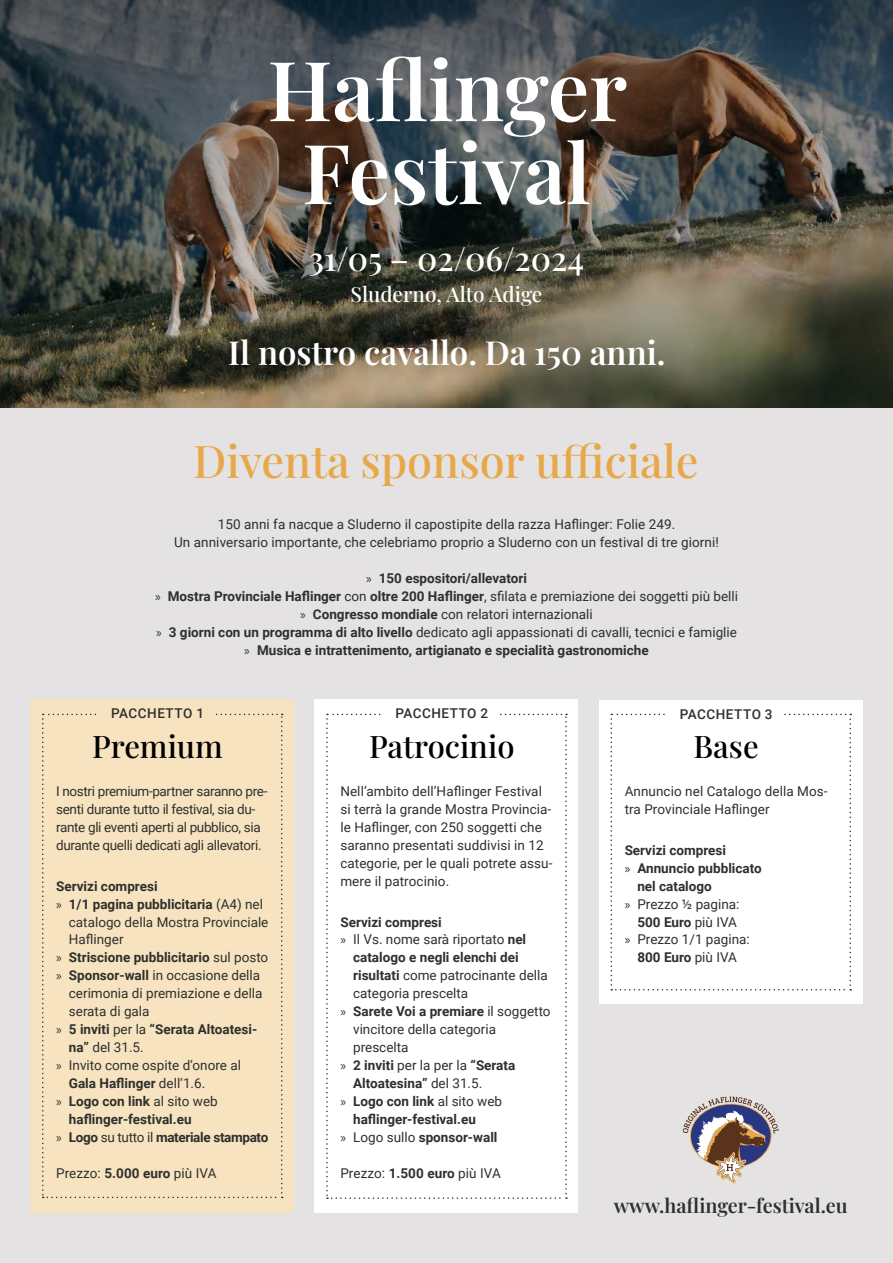
<style>
.page{position:relative;width:893px;height:1263px;background:#fff}
.page>*{position:absolute;margin:0;border:0;box-sizing:border-box;transform-origin:0 0}
.t1{font:600 82.95px/82.9px "Playfair Display";color:#fff;text-align:center}
.t2{font:500 45px "Playfair Display";color:#e8a84a}
.t3{font:600 33px "Playfair Display";color:#fff}
.t4{font:500 33px "Playfair Display";color:#fff}
.t5{font:500 31.05px "Playfair Display";color:#000}
.t6{font:500 20.85px "Playfair Display";color:#fff}
.t7{font:600 19.8px "Playfair Display";color:#2d302c}
.t8{font:700 13.5px/18px "Roboto";color:#2d302c;text-align:center}
.t9{font:13.5px/18px "Roboto";color:#2d302c}
.t10{font:13.5px/18px "Roboto";letter-spacing:-.025em;color:#2d302c}
.t11{font:700 13.5px "Roboto";letter-spacing:-.025em;color:#2d302c}
.t12{font:500 13.5px "Roboto";letter-spacing:.04em;color:#2d302c}
.s1{font-family:"Myriad Pro";font-weight:400}
.s2{font-weight:400}
.s3{font-family:"Myriad Pro"}
.s4{font-weight:700}
</style>
<div class="page">
<div style="left:0;top:408px;width:893px;height:855px;background:#e4e2e2"></div>
<div style="left:315px;top:699px;width:263px;height:514px;background:#fff"></div>
<svg style="left:326px;top:714px;width:241px;height:485px"></svg>
<div style="left:382px;top:708px;width:115px;height:14px;background:#fff"></div>
<div style="left:31px;top:699px;width:263px;height:514px;background:#f8e3c1"></div>
<svg style="left:42px;top:714px;width:241px;height:484px"></svg>
<div style="left:98px;top:708px;width:115px;height:14px;background:#f8e3c1"></div>
<svg style="left:683px;top:1096px;width:96px;height:87px"></svg>
<div style="left:599px;top:699px;width:263px;height:304px;background:#fff"></div>
<svg style="left:610px;top:714px;width:241px;height:276px"></svg>
<div style="left:666px;top:708px;width:115px;height:14px;background:#fff"></div>
<img style="left:0;top:0;width:893px;height:408px">
<h1 class="t1" style="left:267px;top:42px;width:361px">Haflinger<br>Festival</h1>
<h3 class="t4" style="left:309px;top:233px;width:277px">31/05 – 02/06/2024</h3>
<h3 class="t6" style="left:350px;top:278px;width:193px">Sluderno, Alto Adige</h3>
<h3 class="t3" style="left:228px;top:326px;width:439px">Il nostro cavallo. Da 150 anni.</h3>
<h2 class="t2" style="left:193px;top:426px;width:507px">Diventa sponsor ufficiale</h2>
<p class="t9" style="left:174px;top:514px;width:546px;text-align:center">150 anni fa nacque a Sluderno il capostipite della razza Haflinger: Folie 249.<br>Un anniversario importante, che celebriamo proprio a Sluderno con un festival di tre giorni!</p>
<p class="t8" style="left:155px;top:568px;width:584px"><span class="s1">»</span> 150 espositori/allevatori<br><span class="s1">»</span> Mostra Provinciale Haflinger <span class="s2">con</span> oltre 200 Haflinger<span class="s2">, sfilata e premiazione dei soggetti più belli </span><span class="s1">»</span> Congresso mondiale <span class="s2">con relatori internazionali<br></span><span class="s1">»</span> 3 giorni con un programma di alto livello <span class="s2">dedicato agli appassionati di cavalli, tecnici e famiglie </span><span class="s1">»</span> Musica e intrattenimento, artigianato e specialità gastronomiche</p>
<p class="t12" style="left:111px;top:704px;width:94px">PACCHETTO 1</p>
<h3 class="t5" style="left:92px;top:722px;width:132px">Premium</h3>
<p class="t10" style="left:56px;top:782px;width:213px">I nostri premium-partner saranno pre&shy;senti durante tutto il festival, sia du&shy;rante gli eventi aperti al pubblico, sia durante quelli dedicati agli allevatori.</p>
<p class="t8" style="left:56px;top:876px;width:103px">Servizi compresi</p>
<p class="t8" style="left:56px;top:894px;width:208px"><span class="s1">»</span> 1/1 pagina pubblicitaria <span class="s2">(A4) nel</span></p>
<p class="t9" style="left:69px;top:912px;width:201px">catalogo della Mostra Provinciale</p>
<p class="t9" style="left:69px;top:930px;width:56px">Haflinger</p>
<p class="t8" style="left:56px;top:948px;width:214px"><span class="s1">»</span> Striscione pubblicitario <span class="s2">sul posto</span></p>
<p class="t9" style="left:56px;top:966px;width:206px"><span class="s3">»</span> <span class="s4">Sponsor-wall</span> in occasione della</p>
<p class="t9" style="left:69px;top:984px;width:195px">cerimonia di premiazione e della</p>
<p class="t9" style="left:69px;top:1002px;width:82px">serata di gala</p>
<p class="t8" style="left:56px;top:1020px;width:203px"><span class="s1">»</span> 5 inviti <span class="s2">per la</span> “Serata Altoatesi-</p>
<p class="t9" style="left:69px;top:1038px;width:76px"><span class="s4">na”</span> del 31.5.</p>
<p class="t9" style="left:56px;top:1056px;width:186px"><span class="s3">»</span> Invito come ospite d‘onore al</p>
<p class="t8" style="left:69px;top:1074px;width:138px">Gala Haflinger <span class="s2">dell‘1.6.</span></p>
<p class="t8" style="left:56px;top:1092px;width:163px"><span class="s1">»</span> Logo con link <span class="s2">al sito web</span></p>
<p class="t8" style="left:69px;top:1110px;width:124px">haflinger-festival.eu</p>
<p class="t11" style="left:56px;top:1128px;width:214px"><span class="s1">»</span> Logo <span class="s2">su tutto il</span> materiale stampato</p>
<p class="t9" style="left:56px;top:1164px;width:162px">Prezzo: <span class="s4">5.000 euro</span> più IVA</p>
<p class="t12" style="left:395px;top:704px;width:94px">PACCHETTO 2</p>
<h3 class="t5" style="left:369px;top:722px;width:147px">Patrocinio</h3>
<p class="t9" style="left:340px;top:782px;width:214px">Nell’ambito dell’Haflinger Festival si terrà la grande Mostra Provincia&shy;le Haflinger, con 250 soggetti che saranno presentati suddivisi in 12 categorie, per le quali potrete assu&shy;mere il patrocinio.</p>
<p class="t8" style="left:340px;top:912px;width:103px">Servizi compresi</p>
<p class="t9" style="left:340px;top:930px;width:187px"><span class="s3">»</span> Il Vs. nome sarà riportato <span class="s4">nel</span></p>
<p class="t8" style="left:353px;top:948px;width:167px">catalogo e negli elenchi dei</p>
<p class="t9" style="left:353px;top:966px;width:196px"><span class="s4">risultati</span> come patrocinante della</p>
<p class="t9" style="left:353px;top:984px;width:117px">categoria prescelta</p>
<p class="t8" style="left:340px;top:1002px;width:212px"><span class="s1">»</span> Sarete Voi a premiare <span class="s2">il soggetto</span></p>
<p class="t9" style="left:353px;top:1020px;width:144px">vincitore della categoria</p>
<p class="t9" style="left:353px;top:1038px;width:57px">prescelta</p>
<p class="t8" style="left:340px;top:1056px;width:176px"><span class="s1">»</span> 2 inviti <span class="s2">per la per la</span> “Serata</p>
<p class="t8" style="left:353px;top:1074px;width:131px">Altoatesina” <span class="s2">del 31.5.</span></p>
<p class="t8" style="left:340px;top:1092px;width:163px"><span class="s1">»</span> Logo con link <span class="s2">al sito web</span></p>
<p class="t8" style="left:353px;top:1110px;width:124px">haflinger-festival.eu</p>
<p class="t8" style="left:340px;top:1128px;width:159px"><span class="s1">»</span> <span class="s2">Logo sullo</span> sponsor-wall</p>
<p class="t9" style="left:340px;top:1164px;width:162px">Prezzo: <span class="s4">1.500 euro</span> più IVA</p>
<p class="t12" style="left:680px;top:704px;width:94px">PACCHETTO 3</p>
<h3 class="t5" style="left:693px;top:722px;width:67px">Base</h3>
<p class="t9" style="left:625px;top:782px;width:204px">Annuncio nel Catalogo della Mos&shy;tra Provinciale Haflinger</p>
<p class="t8" style="left:625px;top:840px;width:103px">Servizi compresi</p>
<p class="t8" style="left:625px;top:858px;width:139px"><span class="s1">»</span> Annuncio pubblicato</p>
<p class="t8" style="left:637px;top:876px;width:76px">nel catalogo</p>
<p class="t9" style="left:625px;top:894px;width:116px"><span class="s3">»</span> Prezzo ½ pagina:</p>
<p class="t8" style="left:637px;top:912px;width:101px">500 Euro <span class="s2">più IVA</span></p>
<p class="t9" style="left:625px;top:930px;width:127px"><span class="s3">»</span> Prezzo 1/1 pagina:</p>
<p class="t8" style="left:637px;top:948px;width:101px">800 Euro <span class="s2">più IVA</span></p>
<h3 class="t7" style="left:614px;top:1190px;width:236px">www.haflinger-festival.eu</h3>
</div>
